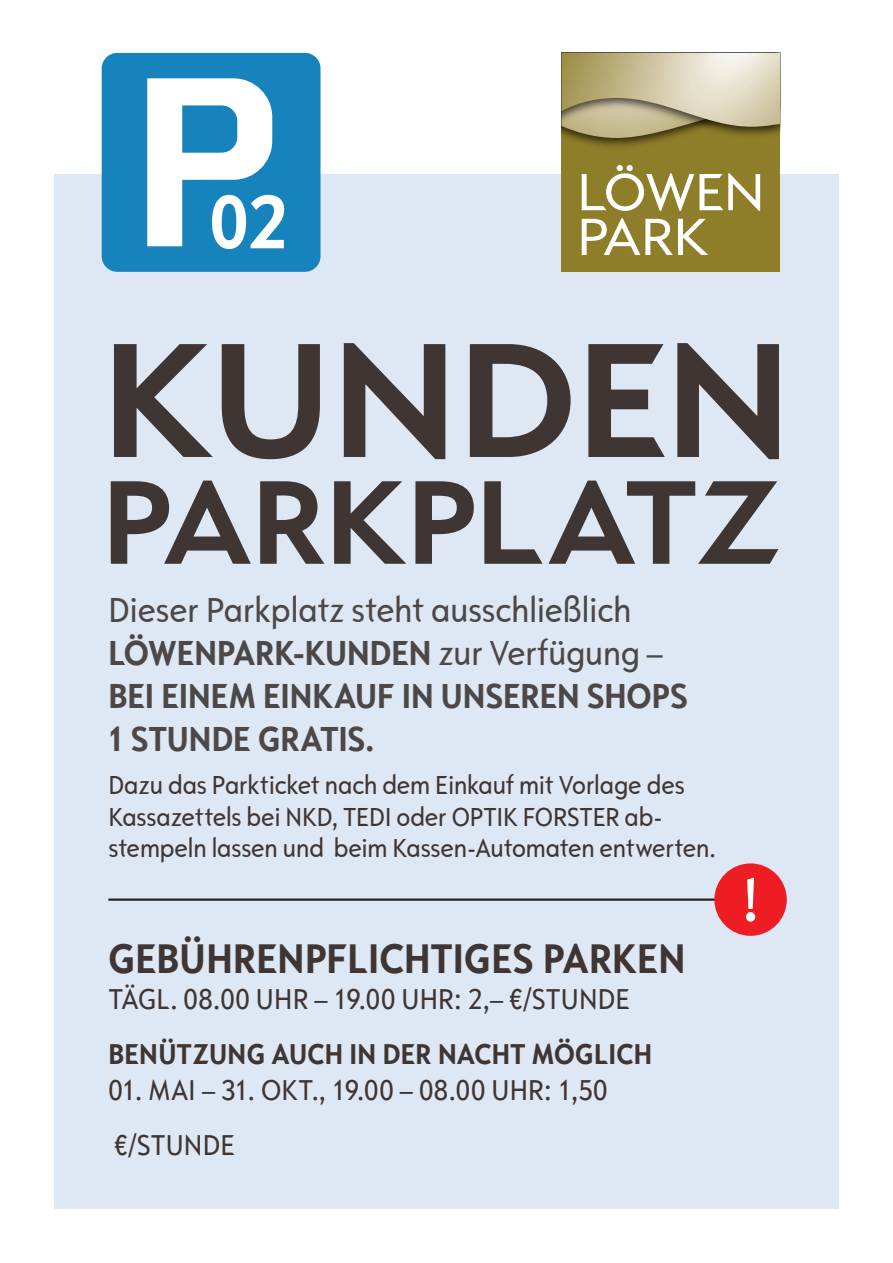
<style>
.page{position:relative;width:893px;height:1263px;background:#fff}
.page>*{position:absolute;margin:0;border:0;box-sizing:border-box;transform-origin:0 0}
.t1{font:700 170.25px "Opel Sans Rom";color:#3f3634}
.t2{font:700 124.35px "Opel Sans Rom";letter-spacing:-.01em;color:#3f3634}
.t3{font:700 43.65px "Opel Sans Condensed";color:#3f3634}
.t4{font:700 36.6px/42.9px "Opel Sans Condensed";color:#4c4848}
.t5{font:condensed 36.6px "Opel Sans";letter-spacing:-.005em;color:#4c4848}
.t6{font:condensed 30.3px/54.9px "Opel Sans";letter-spacing:.005em;color:#3f3634}
.t7{font:700 30.3px "Opel Sans Condensed";letter-spacing:.005em;color:#3f3634}
.t8{font:condensed 27.45px/31.5px "Opel Sans";letter-spacing:-.01em;color:#3f3634}
.s1{font-family:"Opel Sans";font-weight:400;font-stretch:condensed}
</style>
<div class="page">
<div style="left:54px;top:174px;width:785px;height:1035px;background:#dee8f4"></div>
<div style="left:561px;top:53px;width:219px;height:219px;background:#8e7d29"></div>
<svg style="left:561px;top:53px;width:219px;height:85px;background:#c1b792"></svg>
<svg style="left:582px;top:165px;width:178px;height:46px"></svg>
<svg style="left:582px;top:218px;width:126px;height:37px"></svg>
<div style="left:102px;top:53px;width:219px;height:219px;background:#1683bc;border-radius:16px"></div>
<svg style="left:147px;top:78px;width:137px;height:171px"></svg>
<hr style="left:108px;top:898px;width:645px;height:3px;background:#231f20">
<div style="left:714px;top:863px;width:73px;height:73px;background:#ee1d23;border-radius:50%"></div>
<svg style="left:746px;top:877px;width:9px;height:45px"></svg>
<h1 class="t1" style="left:102px;top:296px;width:690px">KUNDEN</h1>
<h2 class="t2" style="left:102px;top:446px;width:683px">PARKPLATZ</h2>
<h3 class="t5" style="left:108px;top:588px;width:524px">Dieser Parkplatz steht ausschließlich</h3>
<h3 class="t4" style="left:108px;top:631px;width:581px">LÖWENPARK-KUNDEN <span class="s1">zur Verfügung –<br></span>BEI EINEM EINKAUF IN UNSEREN SHOPS<br>1 STUNDE GRATIS.</h3>
<p class="t8" style="left:108px;top:770px;width:609px">Dazu das Parkticket nach dem Einkauf mit Vorlage des<br>Kassazettels bei NKD, TEDI oder OPTIK FORSTER ab&shy;stempeln lassen und beim Kassen-Automaten entwerten.</p>
<h3 class="t3" style="left:108px;top:932px;width:578px">GEBÜHRENPFLICHTIGES PARKEN</h3>
<p class="t6" style="left:108px;top:971px;width:523px">TÄGL. 08.00 UHR – 19.00 UHR: 2,– €/STUNDE</p>
<p class="t7" style="left:108px;top:1036px;width:545px">BENÜTZUNG AUCH IN DER NACHT MÖGLICH</p>
<p class="t6" style="left:108px;top:1063px;width:501px">01. MAI – 31. OKT., 19.00 – 08.00 UHR: 1,50 €/STUNDE</p>
</div>
